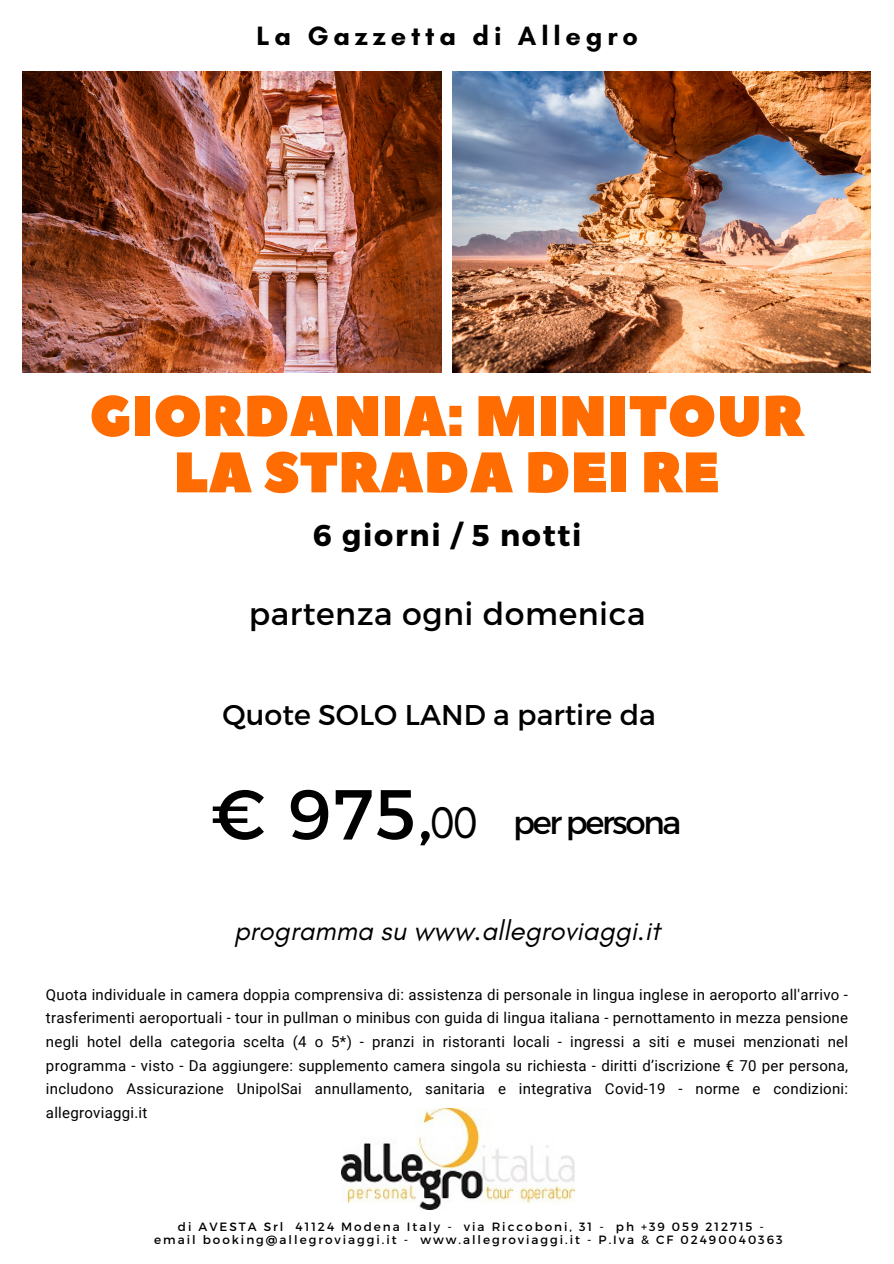
<style>
.page{position:relative;width:894px;height:1264px;background:#fff}
.page>*{position:absolute;margin:0;border:0;box-sizing:border-box;transform-origin:0 0}
.t1{font:70.5px "Montserrat";color:#000}
.t2{font:57px "Peace Sans";color:#ff6d02}
.t3{font:45px "Glacial Indifference";color:#000}
.t4{font:32.25px "Montserrat";letter-spacing:-.07em;color:#000}
.t5{font:31.5px "Montserrat";letter-spacing:.02em;color:#000}
.t6{font:700 30px "Montserrat";letter-spacing:.055em;color:#000}
.t7{font:28.5px "Montserrat";color:#000}
.t8{font:italic 27.9px "Glacial Indifference";color:#000}
.t9{font:700 27px "Glacial Indifference";letter-spacing:.18em;color:#000}
.t10{font:15px/23.7px "Roboto";letter-spacing:.02em;color:#000;text-align:justify}
.t11{font:12px "Montserrat";letter-spacing:.165em;color:#000}
</style>
<div class="page">
<img style="left:22px;top:72px;width:419px;height:300px">
<img style="left:452px;top:72px;width:418px;height:300px">
<img style="left:341px;top:1108px;width:233px;height:100px">
<p class="t9" style="left:256px;top:20px;width:383px">La Gazzetta di Allegro</p>
<p class="t2" style="left:89px;top:378px;width:716px">GIORDANIA: MINITOUR</p>
<p class="t2" style="left:173px;top:435px;width:547px">LA STRADA DEI RE</p>
<p class="t6" style="left:313px;top:516px;width:270px">6 giorni / 5 notti</p>
<p class="t5" style="left:248px;top:593px;width:398px">partenza ogni domenica</p>
<p class="t7" style="left:222px;top:696px;width:435px">Quote SOLO LAND a partire da</p>
<p class="t1" style="left:210px;top:768px;width:224px">€ 975,</p>
<p class="t3" style="left:429px;top:795px;width:50px">00</p>
<p class="t4" style="left:513px;top:801px;width:170px">per persona</p>
<p class="t8" style="left:234px;top:913px;width:427px">programma su www.allegroviaggi.it</p>
<p class="t10" style="left:46px;top:982px;width:803px">Quota individuale in camera doppia comprensiva di: assistenza di personale in lingua inglese in aeroporto all'arrivo - trasferimenti aeroportuali - tour in pullman o minibus con guida di lingua italiana - pernottamento in mezza pensione negli hotel della categoria scelta (4 o 5*) - pranzi in ristoranti locali - ingressi a siti e musei menzionati nel programma - visto - Da aggiungere: supplemento camera singola su richiesta - diritti d’iscrizione € 70 per persona, includono Assicurazione UnipolSai annullamento, sanitaria e integrativa Covid-19 - norme e condizioni: allegroviaggi.it</p>
<p class="t11" style="left:178px;top:1219px;width:587px">di AVESTA Srl 41124 Modena Italy - via Riccoboni, 31 - ph +39 059 212715 -</p>
<p class="t11" style="left:154px;top:1231px;width:629px">email booking@allegroviaggi.it - www.allegroviaggi.it - P.Iva &amp; CF 02490040363</p>
</div>
